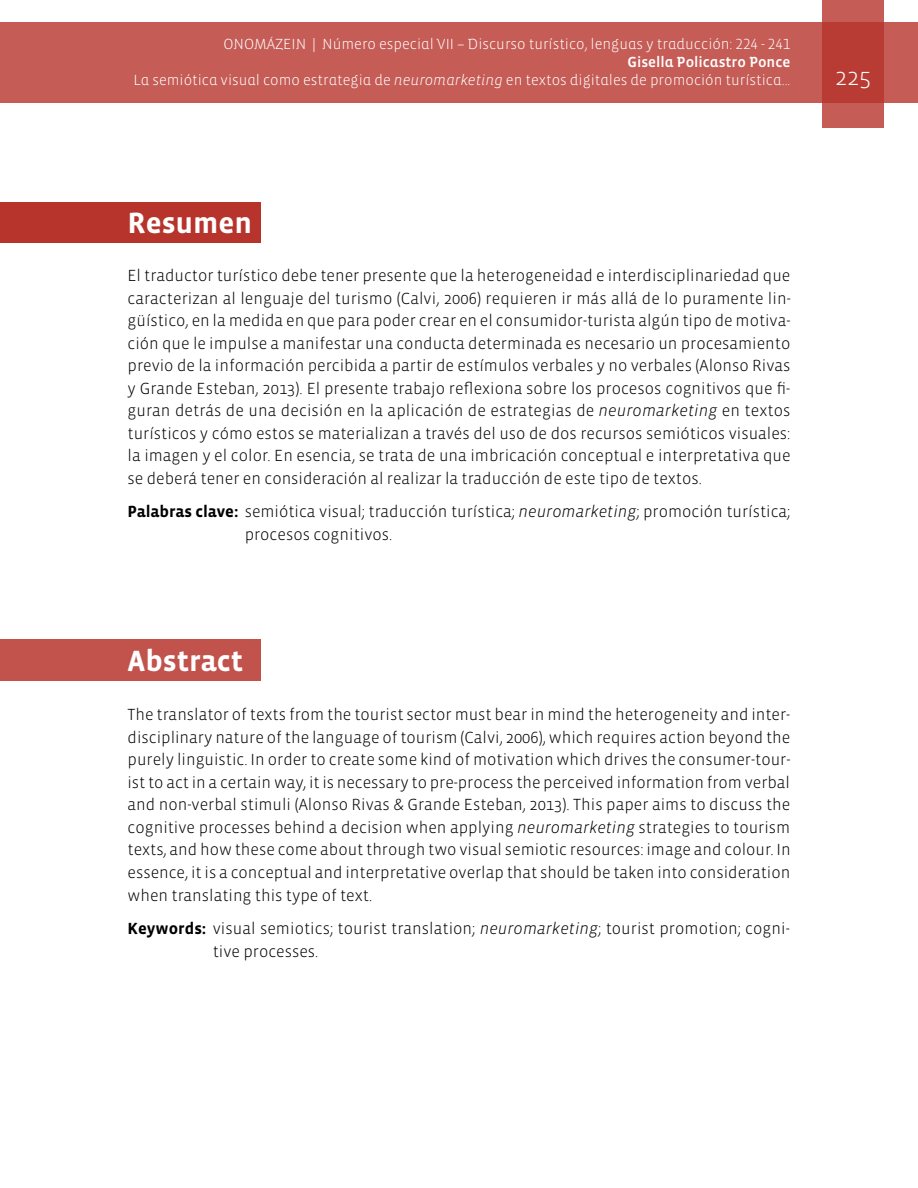
<style>
.page{position:relative;width:918px;height:1188px;background:#fff}
.page>*{position:absolute;margin:0;border:0;box-sizing:border-box;transform-origin:0 0}
.t1{font:700 30px "Vista Sans";color:#fff}
.t2{font:300 24px "Vista Sans";color:#fff}
.t3{font:300 16.5px/22.5px "Vista Sans";color:#000;text-align:justify}
.t4{font:300 15px "Vista Sans Alt";color:#fff}
.t5{font:15px "Vista Sans Alt Med";color:#fff}
.s1{font-family:"Vista Sans Alt Light Ita";font-weight:400}
.s2{font-style:italic}
.s3{font-weight:700}
</style>
<div class="page">
<div style="left:0;top:23px;width:918px;height:80px;background:#c55c56"></div>
<svg style="left:822px;top:0;width:62px;height:128px;background:#bd4740"></svg>
<div style="left:0;top:202px;width:260px;height:40px;background:#b7342c"></div>
<div style="left:0;top:640px;width:260px;height:41px;background:#c2534c"></div>
<p class="t4" style="left:223px;top:37px;width:568px">ONOMÁZEIN | Número especial VII – Discurso turístico, lenguas y traducción: 224 - 241</p>
<p class="t5" style="left:627px;top:55px;width:164px">Gisella Policastro Ponce</p>
<p class="t4" style="left:133px;top:73px;width:659px">La semiótica visual como estrategia de <span class="s1">neuromarketing</span> en textos digitales de promoción turística...</p>
<h2 class="t2" style="left:835px;top:65px;width:37px">225</h2>
<h1 class="t1" style="left:128px;top:208px;width:126px">Resumen</h1>
<p class="t3" style="left:128px;top:265px;width:665px">El traductor turístico debe tener presente que la heterogeneidad e interdisciplinariedad que caracterizan al lenguaje del turismo (Calvi, 2006) requieren ir más allá de lo puramente lin&shy;güístico, en la medida en que para poder crear en el consumidor-turista algún tipo de motiva&shy;ción que le impulse a manifestar una conducta determinada es necesario un procesamiento previo de la información percibida a partir de estímulos verbales y no verbales (Alonso Rivas y Grande Esteban, 2013). El presente trabajo reflexiona sobre los procesos cognitivos que fi&shy;guran detrás de una decisión en la aplicación de estrategias de <span class="s2">neuromarketing</span> en textos turísticos y cómo estos se materializan a través del uso de dos recursos semióticos visuales: la imagen y el color. En esencia, se trata de una imbricación conceptual e interpretativa que se deberá tener en consideración al realizar la traducción de este tipo de textos.</p>
<p class="t3" style="left:245px;top:501px;width:547px;text-indent:-117px"><span class="s3">Palabras clave:</span> semiótica visual; traducción turística; <span class="s2">neuromarketing</span>; promoción turística; procesos cognitivos.</p>
<h1 class="t1" style="left:128px;top:646px;width:117px">Abstract</h1>
<p class="t3" style="left:128px;top:704px;width:665px">The translator of texts from the tourist sector must bear in mind the heterogeneity and inter&shy;disciplinary nature of the language of tourism (Calvi, 2006), which requires action beyond the purely linguistic. In order to create some kind of motivation which drives the consumer-tour&shy;ist to act in a certain way, it is necessary to pre-process the perceived information from verbal and non-verbal stimuli (Alonso Rivas &amp; Grande Esteban, 2013). This paper aims to discuss the cognitive processes behind a decision when applying <span class="s2">neuromarketing</span> strategies to tourism texts, and how these come about through two visual semiotic resources: image and colour. In essence, it is a conceptual and interpretative overlap that should be taken into consideration when translating this type of text.</p>
<p class="t3" style="left:213px;top:918px;width:579px;text-indent:-85px"><span class="s3">Keywords:</span> visual semiotics; tourist translation; <span class="s2">neuromarketing</span>; tourist promotion; cogni&shy;tive processes.</p>
</div>
